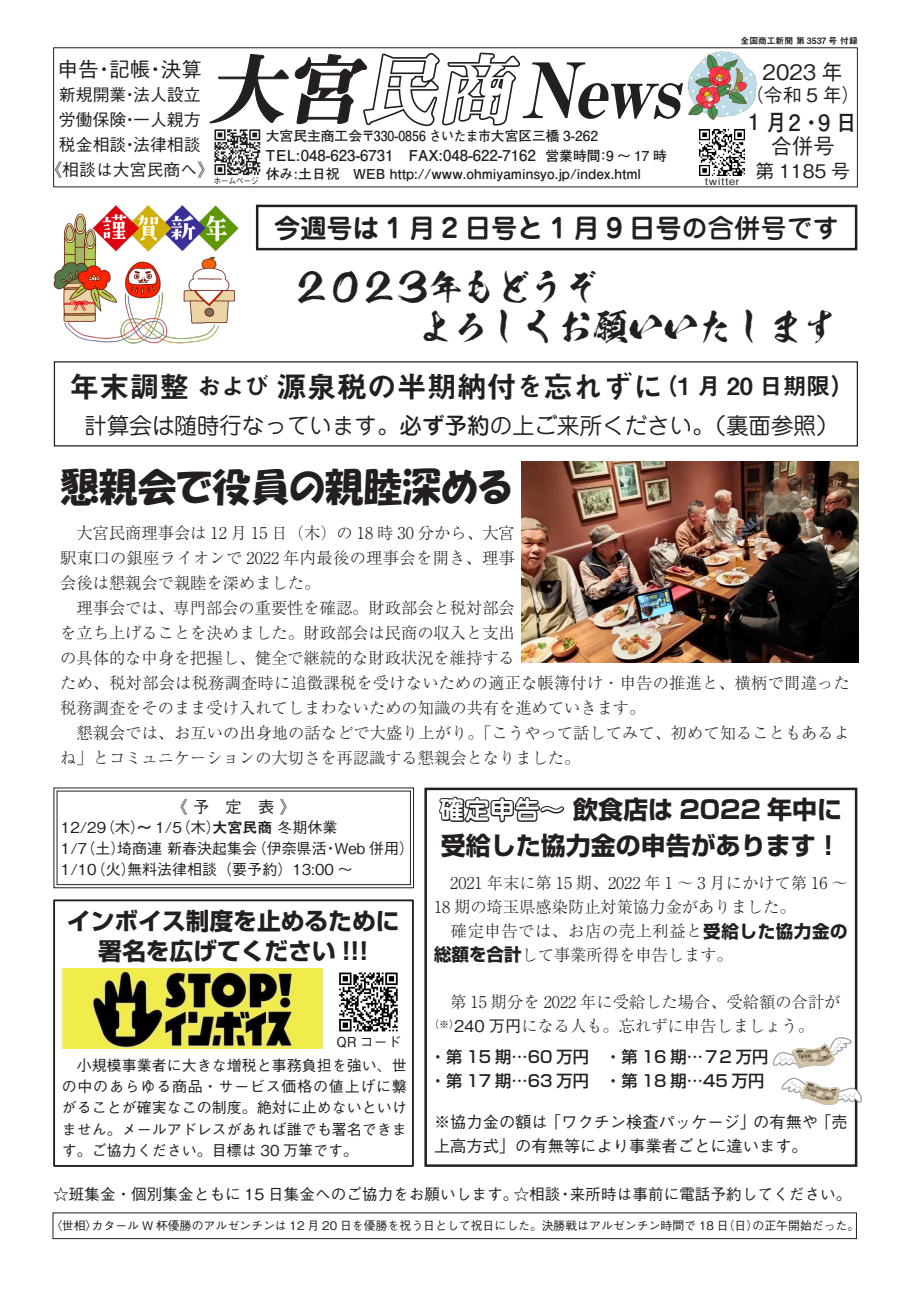
<style>
.page{position:relative;width:911px;height:1290px;background:#fff}
.page>*{position:absolute;margin:0;border:0;box-sizing:border-box;transform-origin:0 0}
.t1{font:italic 76.25px "Midashi Min Pro MA31";color:#231f20}
.t2{font:38.75px "HGP Soei Kakupoptai";color:#231f20}
.t3{font:35px "Kso Touryu";color:#231f20}
.t4{font:33.75px "Kso Touryu";color:#231f20}
.t5{font:30px "Midashi Go Pro MB31";color:#231f20}
.t6{font:700 26.25px "Jun 501 Pro";color:#231f20}
.t7{font:700 25px/36.2px "Shin Go Pro";color:#231f20}
.t8{font:700 23.75px/30px "Shin Go Pro";color:#231f20;text-align:center}
.t9{font:23.75px "Midashi Go Pro MB31";color:#231f20}
.t10{font:22.5px "Jun 201 Pro";color:#231f20}
.t11{font:700 22.5px "Futo Go B101 Pro";color:#231f20}
.t12{font:500 21.25px "Gothic BBB Pro";color:#231f20}
.t13{font:500 20.62px "Gothic BBB Pro";color:#231f20}
.t14{font:500 18.75px "Gothic BBB Pro";color:#231f20}
.t15{font:500 16.88px/25px "Gothic BBB Pro";color:#231f20;text-align:center}
.t16{font:300 16.25px/25px "Ryumin Pro";color:#231f20}
.t17{font:500 16.25px/23.8px "Gothic BBB Pro";color:#231f20}
.t18{font:500 16.25px/23.8px "Shin Go Pro";color:#231f20}
.t19{font:500 15.62px "Gothic BBB Pro";color:#231f20}
.t20{font:500 15px/21.2px "Gothic BBB Pro";color:#231f20;text-align:justify}
.t21{font:700 15px "Futo Go B101 Pro";color:#231f20}
.t22{font:700 13.75px/19.4px "Futo Go B101 Pro";color:#231f20}
.t23{font:500 13.75px "Gothic BBB Pro";color:#231f20}
.t24{font:500 11.88px "Gothic BBB Pro";color:#231f20}
.t25{font:500 10px "Gothic BBB Pro";letter-spacing:.05em;color:#231f20;scale:1.1 1}
.t26{font:500 10px "Gothic BBB Pro";letter-spacing:.05em;color:#231f20}
.t27{font:8.75px "Midashi Go Pro MB31";color:#231f20}
.t28{font:500 8.75px "Gothic BBB Pro";letter-spacing:-.05em;color:#231f20;scale:.9 1}
.s1{color:#fff}
.s2{font-family:"Jun 34 Pro";font-weight:500}
.s3{font-size:26.25px}
.s4{font-family:"Midashi Go Pro MB31";font-weight:400}
.s5{font-family:"Jun 501 Pro";color:#fff}
.s6{font-family:"Shin Go Pro";font-weight:700;font-size:17.5px}
.s7{font-family:"Gothic BBB Pro";font-weight:500}
</style>
<div class="page">
<svg style="left:439px;top:796px;width:126px;height:27px"></svg>
<div style="left:424px;top:787px;width:433px;height:380px;border:2px solid #231f20"></div>
<div style="left:52px;top:1212px;width:805px;height:27px;border:1px solid #231f20"></div>
<div style="left:53px;top:47px;width:804px;height:140px;border:1px solid #231f20"></div>
<img style="left:699px;top:129px;width:45px;height:46px">
<svg style="left:209px;top:52px;width:312px;height:123px"></svg>
<img style="left:688px;top:51px;width:68px;height:68px">
<div style="left:54px;top:361px;width:804px;height:85px;border:1px solid #231f20"></div>
<img style="left:54px;top:205px;width:185px;height:139px">
<div style="left:256px;top:205px;width:601px;height:45px;border:2px solid #231f20"></div>
<svg style="left:53px;top:787px;width:361px;height:101px"></svg>
<div style="left:57px;top:791px;width:354px;height:94px;border:1px solid #231f20"></div>
<img style="left:773px;top:1033px;width:89px;height:78px">
<img style="left:522px;top:461px;width:336px;height:201px">
<img style="left:62px;top:969px;width:261px;height:79px">
<img style="left:339px;top:972px;width:59px;height:60px">
<div style="left:53px;top:899px;width:361px;height:268px;border:2px solid #231f20"></div>
<h1 class="t1" style="left:208px;top:31px;width:492px">大宮<span class="s1">民商</span>News</h1>
<p class="t13" style="left:161px;top:53px;width:43px">決算</p>
<p class="t13" style="left:58px;top:53px;width:43px">申告</p>
<p class="t15" style="left:59px;top:80px;width:143px">新規開業法人設立</p>
<p class="t13" style="left:109px;top:53px;width:43px">記帳</p>
<p class="t13" style="left:94px;top:53px;width:22px">・</p>
<p class="t13" style="left:145px;top:53px;width:22px">・</p>
<p class="t15" style="left:59px;top:80px;width:143px">・<br>労働保険一人親方</p>
<p class="t15" style="left:59px;top:105px;width:143px">・<br>税金相談法律相談</p>
<p class="t22" style="left:596px;top:125px;width:72px;text-indent:-330px">大宮民主商工会〒330-0856 さいたま市大宮区三橋 3-262<br>：9 ～ 17 時</p>
<p class="t15" style="left:45px;top:130px;width:170px">・<br>《相談は大宮民商へ《</p>
<p class="t22" style="left:545px;top:144px;width:56px">営業時間</p>
<p class="t21" style="left:266px;top:144px;width:271px">TEL:048-623-6731　FAX:048-622-7162</p>
<p class="t22" style="left:266px;top:162px;width:377px">休み:土日祝　WEB http://www.ohmiyaminsyo j p. /index.html</p>
<p class="t28" style="left:213px;top:174px;width:52px">ホームページ</p>
<p class="t27" style="left:740px;top:34px;width:119px">全国商工新聞第 3537 号付録</p>
<p class="t25" style="left:704px;top:173px;width:33px">twitter</p>
<h3 class="t12" style="left:762px;top:55px;width:82px">2023 年</h3>
<p class="t14" style="left:745px;top:80px;width:116px">（令和 5 年(</p>
<h3 class="t11" style="left:818px;top:105px;width:41px">9 日</h3>
<h3 class="t11" style="left:748px;top:105px;width:76px">1 月 ・2</h3>
<h3 class="t12" style="left:771px;top:129px;width:65px">合併号</h3>
<p class="t14" style="left:755px;top:156px;width:96px">第 1185 号</p>
<h3 class="t6" style="left:274px;top:207px;width:566px">今週号は 1 月 2 日号と 1 月 9 日号<span class="s2">の合併号です</span></h3>
<h3 class="t4" style="left:261px;top:269px;width:339px">　２０２３年もどうぞ</h3>
<h3 class="t3" style="left:418px;top:308px;width:421px">よろしくお願いいたします</h3>
<h3 class="t5" style="left:277px;top:362px;width:388px">源泉税の半期納付<span class="s3">を</span>忘れずに</h3>
<h3 class="t5" style="left:70px;top:362px;width:122px">年末調整</h3>
<h3 class="t10" style="left:84px;top:407px;width:755px">計算会は随時行なっています。<span class="s2">必ず予約</span>の上ご来所ください。（裏面参照(</h3>
<h3 class="t9" style="left:654px;top:367px;width:201px">（1 月 20 日期限(</h3>
<h3 class="t9" style="left:197px;top:367px;width:73px">および</h3>
<h2 class="t2" style="left:60px;top:468px;width:453px">懇親会で役員の親睦深める</h2>
<p class="t16" style="left:60px;top:519px;width:791px">　大宮民商理事会は 12 月 15 日（木）の 18 時 30 分から、大宮<br>駅東口の銀座ライオンで 2022 年内最後の理事会を開き、理事<br>会後は懇親会で親睦を深めました。<br>　理事会では、専門部会の重要性を確認。財政部会と税対部会<br>を立ち上げることを決めました。財政部会は民商の収入と支出<br>の具体的な中身を把握し、健全で継続的な財政状況を維持する<br>ため、税対部会は税務調査時に追徴課税を受けないための適正な帳簿付け・申告の推進と、横柄で間違った税務調査をそのまま受け入れてしまわないための知識の共有を進めていきます。<br>　懇親会では、お互いの出身地の話などで大盛り上がり。「こうやって話してみて、初めて知ることもあるよね」とコミュニケーションの大切さを再認識する懇親会となりました。</p>
<p class="t17" style="left:171px;top:793px;width:126px">《予　定　表《</p>
<p class="t20" style="left:176px;top:815px;width:163px">（木<span class="s4">大宮民商</span>冬期休業</p>
<p class="t20" style="left:100px;top:815px;width:83px">（木）<span class="s4">～</span> 1/5</p>
<p class="t20" style="left:206px;top:815px;width:16px">）</p>
<p class="t20" style="left:61px;top:815px;width:47px">12/29</p>
<p class="t20" style="left:81px;top:836px;width:178px">（土埼商連新春決起集会</p>
<p class="t20" style="left:111px;top:836px;width:16px">）</p>
<p class="t20" style="left:252px;top:836px;width:77px">（伊奈県活</p>
<p class="t20" style="left:334px;top:836px;width:81px">Web 併用(</p>
<p class="t20" style="left:61px;top:836px;width:28px">1/7</p>
<p class="t20" style="left:323px;top:836px;width:16px">・</p>
<p class="t20" style="left:91px;top:857px;width:263px">（火無料法律相談（要予約(13:00 ~</p>
<p class="t20" style="left:121px;top:857px;width:16px">）</p>
<p class="t20" style="left:61px;top:857px;width:37px">1/10</p>
<h3 class="t8" style="left:67px;top:904px;width:334px">インボイス制度を止めるために署名を広げてください !!!</h3>
<p class="t23" style="left:336px;top:1031px;width:66px">QR コード</p>
<p class="t20" style="left:62px;top:1053px;width:346px">　小規模事業者に大きな増税と事務負担を強い、世の中のあらゆる商品・サービス価格の値上げに繋がることが確実なこの制度。絶対に止めないといけません。メールアドレスがあれば誰でも署名できます。ご協力ください。目標は 30 万筆です。</p>
<h3 class="t7" style="left:439px;top:789px;width:404px"><span class="s5">確定申告～</span>飲食店は 2022 年中に受給した協力金の申告があります!</h3>
<p class="t16" style="left:434px;top:870px;width:415px;line-height:24px">　2021 年末に第 15 期、2022 年 1 ～ 3 月にかけて第 16 ~<br>18 期の埼玉県感染防止対策協力金がありました。<br>　確定申告では、お店の売上利益と<span class="s6">受給した協力金の総額を合計</span>して事業所得を申告します。</p>
<p class="t16" style="left:434px;top:988px;width:408px;line-height:23.8px;text-align:center">　第 15 期分を 2022 年に受給した場合、受給額の合計が<br><span class="s7">240 万円</span>になる人も。忘れずに申告しましょう。</p>
<p class="t26" style="left:429px;top:1016px;width:31px">（※）</p>
<p class="t18" style="left:430px;top:1043px;width:340px">・第 15 期…60 万円　・第 16 期…７2 万円・第 17 期…63 万円　・第 18 期…45 万円</p>
<p class="t17" style="left:545px;top:1108px;width:213px">「ワクチン検査パッケージ」</p>
<p class="t17" style="left:753px;top:1108px;width:66px">の有無や</p>
<p class="t17" style="left:434px;top:1108px;width:375px">※協力金の額は<br>上高方式」の有無等により事業者ごとに違います。</p>
<p class="t17" style="left:815px;top:1108px;width:34px">「売</p>
<p class="t19" style="left:53px;top:1181px;width:509px">☆班集金・個別集金ともに 15 日集金へのご協力をお願いします。☆相談</p>
<p class="t19" style="left:570px;top:1181px;width:283px">来所時は事前に電話予約してください。</p>
<p class="t19" style="left:557px;top:1181px;width:17px">・</p>
<p class="t24" style="left:50px;top:1216px;width:49px">〈世相〉</p>
<p class="t24" style="left:92px;top:1216px;width:668px">カタール W 杯優勝のアルゼンチンは 12 月 20 日を優勝を祝う日として祝日にした。決勝戦はアルゼンチン時間で 18 （日日）</p>
<p class="t24" style="left:752px;top:1216px;width:108px">の正午開始だった。</p>
</div>
